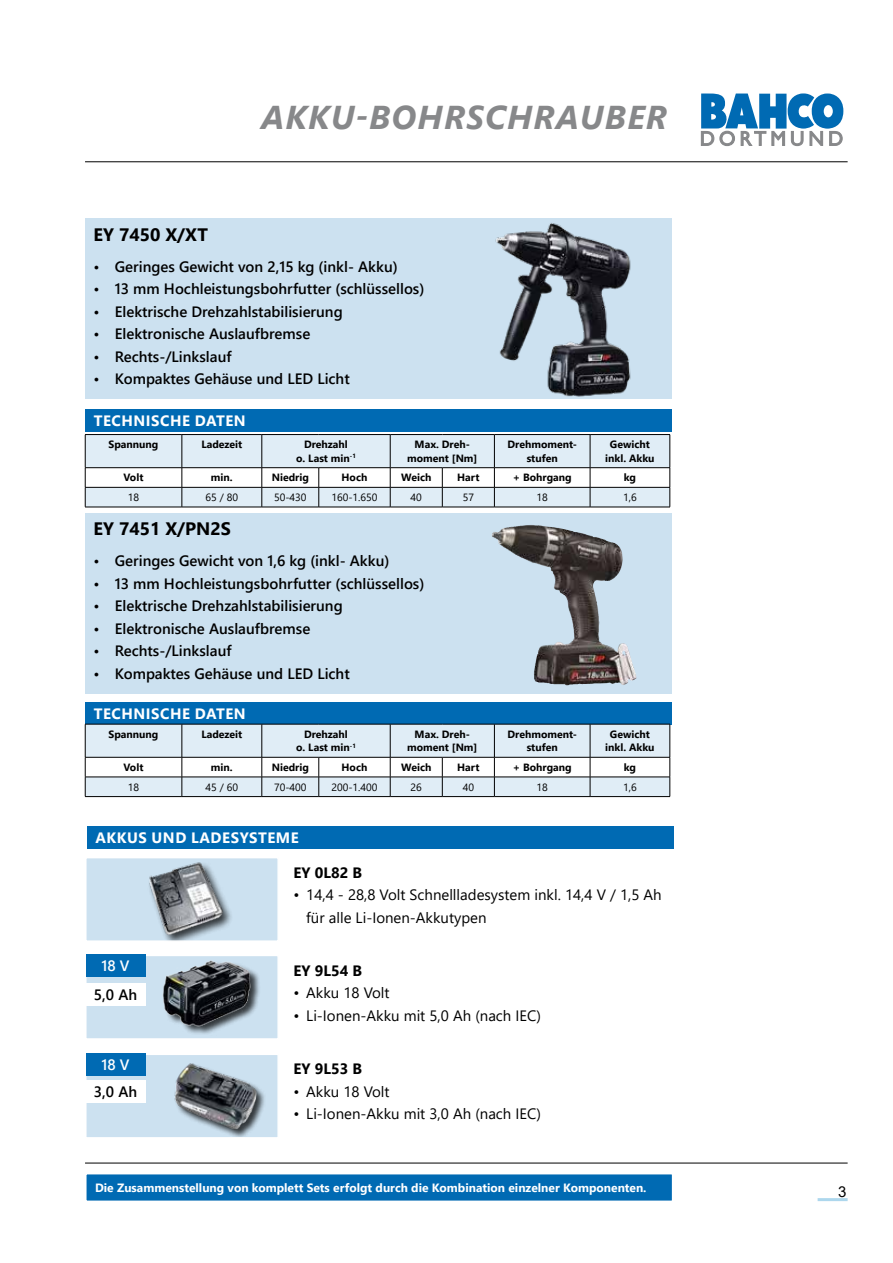
<style>
.page{position:relative;width:893px;height:1263px;background:#fff}
.page>*{position:absolute;margin:0;border:0;box-sizing:border-box;transform-origin:0 0}
.t1{font:italic 700 33px "Segoe UI";letter-spacing:.035em;color:#87888a}
.t2{font:700 18px "Segoe UI";color:#000}
.t3{font:600 15px "Segoe UI";color:#000}
.t4{font:15px/22.5px "Segoe UI";color:#000}
.t5{font:700 15px "Segoe UI";letter-spacing:.035em;color:#fff}
.t6{font:700 15px "Segoe UI";color:#000}
.t7{font:600 15px "Segoe UI";color:#fff}
.t8{font:15px "Arial";color:#000}
.t9{font:700 12px "Segoe UI";color:#fff}
.t10{font:700 10.5px/13.5px "Segoe UI";color:#000;text-align:center}
.t11{font:10.5px "Segoe UI";color:#000}
</style>
<div class="page">
<hr style="left:85px;top:162px;width:763px;height:1px;background:#000">
<hr style="left:818px;top:1198px;width:30px;height:3px;background:#add7ed">
<hr style="left:85px;top:1163px;width:763px;height:1px;background:#000">
<svg style="left:700px;top:93px;width:143px;height:54px"></svg>
<div style="left:85px;top:410px;width:587px;height:22px;background:#006ab3"></div>
<div style="left:85px;top:219px;width:587px;height:180px;background:#cce1f0"></div>
<svg style="left:85px;top:434px;width:586px;height:73px"></svg>
<hr style="left:85px;top:507px;width:97px;height:1px;background:#000">
<hr style="left:182px;top:507px;width:80px;height:1px;background:#000">
<hr style="left:262px;top:507px;width:57px;height:1px;background:#000">
<hr style="left:319px;top:507px;width:71px;height:1px;background:#000">
<hr style="left:390px;top:507px;width:52px;height:1px;background:#000">
<hr style="left:442px;top:507px;width:52px;height:1px;background:#000">
<hr style="left:494px;top:507px;width:96px;height:1px;background:#000">
<hr style="left:590px;top:507px;width:80px;height:1px;background:#000">
<img style="left:489px;top:218px;width:150px;height:179px">
<div style="left:85px;top:702px;width:587px;height:23px;background:#006ab3"></div>
<div style="left:85px;top:514px;width:587px;height:180px;background:#cce1f0"></div>
<svg style="left:85px;top:724px;width:586px;height:72px"></svg>
<hr style="left:85px;top:796px;width:97px;height:1px;background:#000">
<hr style="left:182px;top:796px;width:80px;height:1px;background:#000">
<hr style="left:262px;top:796px;width:57px;height:1px;background:#000">
<hr style="left:319px;top:796px;width:71px;height:1px;background:#000">
<hr style="left:390px;top:796px;width:52px;height:1px;background:#000">
<hr style="left:442px;top:796px;width:52px;height:1px;background:#000">
<hr style="left:494px;top:796px;width:96px;height:1px;background:#000">
<hr style="left:590px;top:796px;width:80px;height:1px;background:#000">
<img style="left:492px;top:526px;width:82px;height:127px">
<div style="left:87px;top:826px;width:587px;height:23px;background:#006ab3"></div>
<div style="left:86px;top:858px;width:192px;height:83px;background:#cce1f0"></div>
<div style="left:147px;top:861px;width:86px;height:80px;background:#000;opacity:.75"></div>
<img style="left:147px;top:861px;width:79px;height:76px">
<div style="left:85px;top:857px;width:194px;height:85px;border:2px solid #fff"></div>
<div style="left:86px;top:955px;width:192px;height:84px;background:#cce1f0"></div>
<img style="left:163px;top:960px;width:97px;height:73px">
<div style="left:85px;top:955px;width:194px;height:85px;border:2px solid #fff"></div>
<div style="left:86px;top:955px;width:59px;height:22px;background:#006ab3"></div>
<div style="left:86px;top:1054px;width:192px;height:84px;background:#cce1f0"></div>
<img style="left:174px;top:1063px;width:91px;height:72px">
<div style="left:85px;top:1053px;width:194px;height:85px;border:2px solid #fff"></div>
<div style="left:86px;top:1053px;width:59px;height:23px;background:#006ab3"></div>
<div style="left:86px;top:1080px;width:59px;height:22px;background:#fff"></div>
<div style="left:86px;top:983px;width:59px;height:22px;background:#fff"></div>
<div style="left:86px;top:1174px;width:587px;height:27px;background:#006ab3"></div>
<div style="left:85px;top:1173px;width:588px;height:29px;border:2px solid #fff"></div>
<h1 class="t1" style="left:261px;top:86px;width:408px">AKKU-BOHRSCHRAUBER</h1>
<p class="t2" style="left:94px;top:217px;width:116px">EY 7450 X/XT</p>
<p class="t3" style="left:94px;top:252px;width:306px">• Geringes Gewicht von 2,15 kg (inkl- Akku)</p>
<p class="t3" style="left:94px;top:275px;width:332px">• 13 mm Hochleistungsbohrfutter (schlüssellos)</p>
<p class="t3" style="left:94px;top:297px;width:251px">• Elektrische Drehzahlstabilisierung</p>
<p class="t3" style="left:94px;top:320px;width:218px">• Elektronische Auslaufbremse</p>
<p class="t3" style="left:94px;top:342px;width:140px">• Rechts-/Linkslauf</p>
<p class="t3" style="left:94px;top:365px;width:258px">• Kompaktes Gehäuse und LED Licht</p>
<p class="t5" style="left:94px;top:407px;width:153px">TECHNISCHE DATEN</p>
<p class="t10" style="left:109px;top:437px;width:51px">Spannung</p>
<p class="t10" style="left:201px;top:437px;width:42px">Ladezeit</p>
<p class="t10" style="left:296px;top:437px;width:61px">Drehzahl<br>o. Last min<sup>-1</sup></p>
<p class="t10" style="left:407px;top:437px;width:72px">Max. Dreh&shy;moment [Nm]</p>
<p class="t10" style="left:507px;top:437px;width:71px">Drehmoment&shy;stufen</p>
<p class="t10" style="left:605px;top:437px;width:51px">Gewicht inkl. Akku</p>
<p class="t10" style="left:124px;top:470px;width:21px">Volt</p>
<p class="t10" style="left:211px;top:470px;width:23px">min.</p>
<p class="t10" style="left:272px;top:470px;width:39px">Niedrig</p>
<p class="t10" style="left:342px;top:470px;width:27px">Hoch</p>
<p class="t10" style="left:401px;top:470px;width:32px">Weich</p>
<p class="t10" style="left:457px;top:470px;width:24px">Hart</p>
<p class="t10" style="left:513px;top:470px;width:60px">+ Bohrgang</p>
<p class="t10" style="left:624px;top:470px;width:14px">kg</p>
<p class="t11" style="left:128px;top:487px;width:13px">18</p>
<p class="t11" style="left:206px;top:487px;width:34px">65 / 80</p>
<p class="t11" style="left:274px;top:487px;width:34px">50-430</p>
<p class="t11" style="left:331px;top:487px;width:48px">160-1.650</p>
<p class="t11" style="left:411px;top:487px;width:13px">40</p>
<p class="t11" style="left:463px;top:487px;width:13px">57</p>
<p class="t11" style="left:537px;top:487px;width:13px">18</p>
<p class="t11" style="left:623px;top:487px;width:15px">1,6</p>
<p class="t2" style="left:94px;top:512px;width:139px">EY 7451 X/PN2S</p>
<p class="t3" style="left:94px;top:547px;width:297px">• Geringes Gewicht von 1,6 kg (inkl- Akku)</p>
<p class="t3" style="left:94px;top:569px;width:332px">• 13 mm Hochleistungsbohrfutter (schlüssellos)</p>
<p class="t3" style="left:94px;top:592px;width:251px">• Elektrische Drehzahlstabilisierung</p>
<p class="t3" style="left:94px;top:614px;width:218px">• Elektronische Auslaufbremse</p>
<p class="t3" style="left:94px;top:637px;width:140px">• Rechts-/Linkslauf</p>
<p class="t3" style="left:94px;top:659px;width:258px">• Kompaktes Gehäuse und LED Licht</p>
<p class="t5" style="left:94px;top:700px;width:153px">TECHNISCHE DATEN</p>
<p class="t10" style="left:109px;top:726px;width:51px">Spannung</p>
<p class="t10" style="left:201px;top:726px;width:42px">Ladezeit</p>
<p class="t10" style="left:296px;top:726px;width:61px">Drehzahl<br>o. Last min<sup>-1</sup></p>
<p class="t10" style="left:407px;top:726px;width:72px">Max. Dreh&shy;moment [Nm]</p>
<p class="t10" style="left:507px;top:726px;width:71px">Drehmoment&shy;stufen</p>
<p class="t10" style="left:605px;top:726px;width:51px">Gewicht inkl. Akku</p>
<p class="t10" style="left:124px;top:760px;width:21px">Volt</p>
<p class="t10" style="left:211px;top:760px;width:23px">min.</p>
<p class="t10" style="left:272px;top:760px;width:39px">Niedrig</p>
<p class="t10" style="left:342px;top:760px;width:27px">Hoch</p>
<p class="t10" style="left:401px;top:760px;width:32px">Weich</p>
<p class="t10" style="left:457px;top:760px;width:24px">Hart</p>
<p class="t10" style="left:513px;top:760px;width:60px">+ Bohrgang</p>
<p class="t10" style="left:624px;top:760px;width:14px">kg</p>
<p class="t11" style="left:128px;top:777px;width:13px">18</p>
<p class="t11" style="left:206px;top:777px;width:34px">45 / 60</p>
<p class="t11" style="left:274px;top:777px;width:34px">70-400</p>
<p class="t11" style="left:331px;top:777px;width:48px">200-1.400</p>
<p class="t11" style="left:411px;top:777px;width:13px">26</p>
<p class="t11" style="left:463px;top:777px;width:13px">40</p>
<p class="t11" style="left:537px;top:777px;width:13px">18</p>
<p class="t11" style="left:623px;top:777px;width:15px">1,6</p>
<p class="t5" style="left:96px;top:824px;width:205px">AKKUS UND LADESYSTEME</p>
<p class="t6" style="left:294px;top:858px;width:70px">EY 0L82 B</p>
<p class="t4" style="left:306px;top:882px;width:357px;text-indent:-13px">• 14,4 - 28,8 Volt Schnellladesystem inkl. 14,4 V / 1,5 Ah für alle Li-Ionen-Akkutypen</p>
<p class="t6" style="left:294px;top:956px;width:70px">EY 9L54 B</p>
<p class="t4" style="left:294px;top:980px;width:98px">• Akku 18 Volt</p>
<p class="t4" style="left:294px;top:1003px;width:249px">• Li-Ionen-Akku mit 5,0 Ah (nach IEC)</p>
<p class="t7" style="left:101px;top:952px;width:30px">18 V</p>
<p class="t3" style="left:94px;top:980px;width:45px">5,0 Ah</p>
<p class="t7" style="left:101px;top:1051px;width:30px">18 V</p>
<p class="t3" style="left:94px;top:1077px;width:45px">3,0 Ah</p>
<p class="t6" style="left:294px;top:1055px;width:70px">EY 9L53 B</p>
<p class="t4" style="left:294px;top:1079px;width:98px">• Akku 18 Volt</p>
<p class="t4" style="left:294px;top:1101px;width:249px">• Li-Ionen-Akku mit 3,0 Ah (nach IEC)</p>
<p class="t9" style="left:95px;top:1176px;width:553px">Die Zusammenstellung von komplett Sets erfolgt durch die Kombination einzelner Komponenten.</p>
<p class="t8" style="left:838px;top:1181px;width:10px">3</p>
</div>
